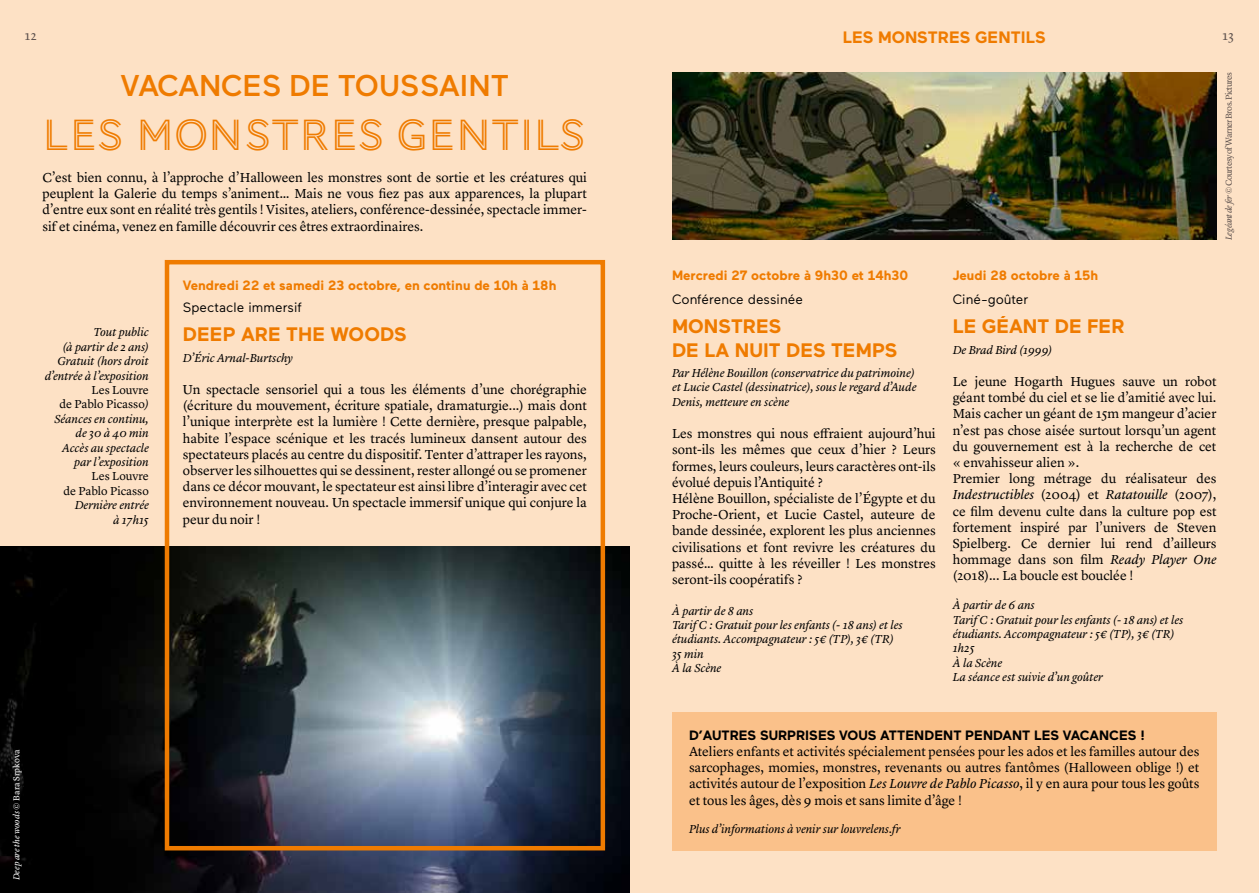
<style>
.page{position:relative;width:1259px;height:893px;background:#fde1c5}
.page>*{position:absolute;margin:0;border:0;box-sizing:border-box;transform-origin:0 0}
.t1{font:45px "AW Conqueror Std Inline";color:#ef7b00}
.t2{font:500 30px "Maax";color:#ef7b00}
.t3{font:700 19.5px/23.4px "Maax";color:#ef7b00}
.t4{font:700 16.5px "Maax";color:#ef7b00}
.t5{font:13.5px/16.2px "Lyon Text";color:#000;text-align:justify}
.t6{font:700 13.5px "Maax";color:#ef7b00}
.t7{font:700 13.5px "Maax";color:#000}
.t8{font:13.5px "Maax";color:#000}
.t9{font:13.5px "Lyon Text";color:#5d514d}
.t10{font:italic 12px/14.4px "Lyon Text";letter-spacing:-.005em;color:#000;text-align:right}
.t11{font:12px/14.4px "Lyon Text";color:#000;text-align:right}
.t12{font:9px "Lyon Text";letter-spacing:-.06em;color:#5d514d}
.t13{font:italic 9px "Lyon Text";letter-spacing:-.005em;color:#fff}
.s1{font-style:normal}
.s2{font-style:italic}
</style>
<div class="page">
<img style="left:0;top:547px;width:629px;height:346px">
<div style="left:165px;top:260px;width:440px;height:590px;border:4px solid #ef7b00"></div>
<img style="left:672px;top:72px;width:544px;height:168px">
<div style="left:672px;top:712px;width:544px;height:138px;background:#fac18a"></div>
<p class="t4" style="left:842px;top:28px;width:204px">LES MONSTRES GENTILS</p>
<p class="t9" style="left:25px;top:25px;width:13px">12</p>
<p class="t9" style="left:1222px;top:25px;width:13px">13</p>
<h2 class="t2" style="left:120px;top:69px;width:390px">VACANCES DE TOUSSAINT</h2>
<h1 class="t1" style="left:43px;top:110px;width:546px">LES MONSTRES GENTILS</h1>
<p class="t5" style="left:43px;top:168px;width:546px">C’est bien connu, à l’approche d’Halloween les monstres sont de sortie et les créatures qui peuplent la Galerie du temps s’animent… Mais ne vous fiez pas aux apparences, la plupart d’entre eux sont en réalité très gentils ! Visites, ateliers, conférence-dessinée, spectacle immer&shy;sif et cinéma, venez en famille découvrir ces êtres extraordinaires.</p>
<p class="t10" style="left:45px;top:324px;width:106px">Tout public<br>(à partir de 2 ans)<br>Gratuit (hors droit d’entrée à l’exposition</p>
<p class="t10" style="left:54px;top:382px;width:96px"><span class="s1">Les Louvre<br>de Pablo Picasso</span>)<br>Séances en continu, de 30 à 40 min<br>Accès au spectacle par l’exposition</p>
<p class="t11" style="left:63px;top:468px;width:87px">Les Louvre<br>de Pablo Picasso</p>
<p class="t10" style="left:75px;top:497px;width:76px">Dernière entrée à 17h15</p>
<p class="t6" style="left:183px;top:278px;width:375px">Vendredi 22 et samedi 23 octobre, en continu de 10h à 18h</p>
<p class="t8" style="left:183px;top:300px;width:120px">Spectacle immersif</p>
<h3 class="t3" style="left:183px;top:323px;width:225px">DEEP ARE THE WOODS</h3>
<p class="t10" style="left:183px;top:349px;width:112px">D’Éric Arnal-Burtschy</p>
<p class="t5" style="left:183px;top:380px;width:405px">Un spectacle sensoriel qui a tous les éléments d’une chorégraphie (écriture du mouvement, écriture spatiale, dramaturgie...) mais dont l’unique interprète est la lumière ! Cette dernière, presque palpable, habite l’espace scénique et les tracés lumineux dansent autour des spectateurs placés au centre du dispositif. Tenter d’attraper les rayons, observer les silhouettes qui se dessinent, rester allongé ou se promener dans ce décor mouvant, le spectateur est ainsi libre d’interagir avec cet environnement nouveau. Un spectacle immersif unique qui conjure la peur du noir !</p>
<p class="t13" style="left:10px;top:880px;width:132px;rotate:-90deg">Deep are the woods <span class="s1">© Bara Srpkova</span></p>
<p class="t6" style="left:672px;top:268px;width:238px">Mercredi 27 octobre à 9h30 et 14h30</p>
<p class="t8" style="left:672px;top:292px;width:132px">Conférence dessinée</p>
<h3 class="t3" style="left:672px;top:315px;width:227px">MONSTRES<br>DE LA NUIT DES TEMPS</h3>
<p class="t10" style="left:672px;top:365px;width:246px;text-align:left">Par Hélène Bouillon (conservatrice du patrimoine) et Lucie Castel (dessinatrice), sous le regard d’Aude<br>Denis, metteure en scène</p>
<p class="t5" style="left:672px;top:424px;width:265px;text-align:left">Les monstres qui nous effraient aujourd’hui sont-ils les mêmes que ceux d’hier ? Leurs formes, leurs couleurs, leurs caractères ont-ils évolué depuis l’Antiquité ?<br>Hélène Bouillon, spécialiste de l’Égypte et du Proche-Orient, et Lucie Castel, auteure de bande dessinée, explorent les plus anciennes civilisations et font revivre les créatures du passé… quitte à les réveiller ! Les monstres seront-ils coopératifs ?</p>
<p class="t10" style="left:672px;top:602px;width:232px;text-align:left">À partir de 8 ans<br>Tarif C : Gratuit pour les enfants (- 18 ans) et les étudiants. Accompagnateur : 5€ (TP), 3€ (TR)<br>35 min<br>À la Scène</p>
<p class="t12" style="left:1222px;top:240px;width:170px;rotate:-90deg"><span class="s2">Le géant de fer</span> © Courtesy of Warner Bros. Pictures</p>
<p class="t6" style="left:952px;top:268px;width:147px">Jeudi 28 octobre à 15h</p>
<p class="t8" style="left:952px;top:292px;width:77px">Ciné-goûter</p>
<h3 class="t3" style="left:952px;top:315px;width:173px">LE GÉANT DE FER</h3>
<p class="t10" style="left:952px;top:341px;width:101px">De Brad Bird (1999)</p>
<p class="t5" style="left:952px;top:372px;width:265px;text-align:left">Le jeune Hogarth Hugues sauve un robot géant tombé du ciel et se lie d’amitié avec lui.<br>Mais cacher un géant de 15m mangeur d’acier n’est pas chose aisée surtout lorsqu’un agent du gouvernement est à la recherche de cet « envahisseur alien ».<br>Premier long métrage du réalisateur des <span class="s2">Indestructibles</span> (2004) et <span class="s2">Ratatouille</span> (2007), ce film devenu culte dans la culture pop est fortement inspiré par l’univers de Steven Spielberg. Ce dernier lui rend d’ailleurs hommage dans son film <span class="s2">Ready Player One </span>(2018)... La boucle est bouclée !</p>
<p class="t10" style="left:952px;top:597px;width:232px;text-align:left">À partir de 6 ans<br>Tarif C : Gratuit pour les enfants (- 18 ans) et les étudiants. Accompagnateur : 5€ (TP), 3€ (TR)<br>1h25<br>À la Scène<br>La séance est suivie d’un goûter</p>
<p class="t7" style="left:689px;top:728px;width:457px">D’AUTRES SURPRISES VOUS ATTENDENT PENDANT LES VACANCES !</p>
<p class="t5" style="left:689px;top:742px;width:512px">Ateliers enfants et activités spécialement pensées pour les ados et les familles autour des sarcophages, momies, monstres, revenants ou autres fantômes (Halloween oblige !) et activités autour de l’exposition <span class="s2">Les Louvre de Pablo Picasso</span>, il y en aura pour tous les goûts et tous les âges, dès 9 mois et sans limite d’âge !</p>
<p class="t10" style="left:689px;top:821px;width:213px">Plus d’informations à venir sur louvrelens.fr</p>
</div>
